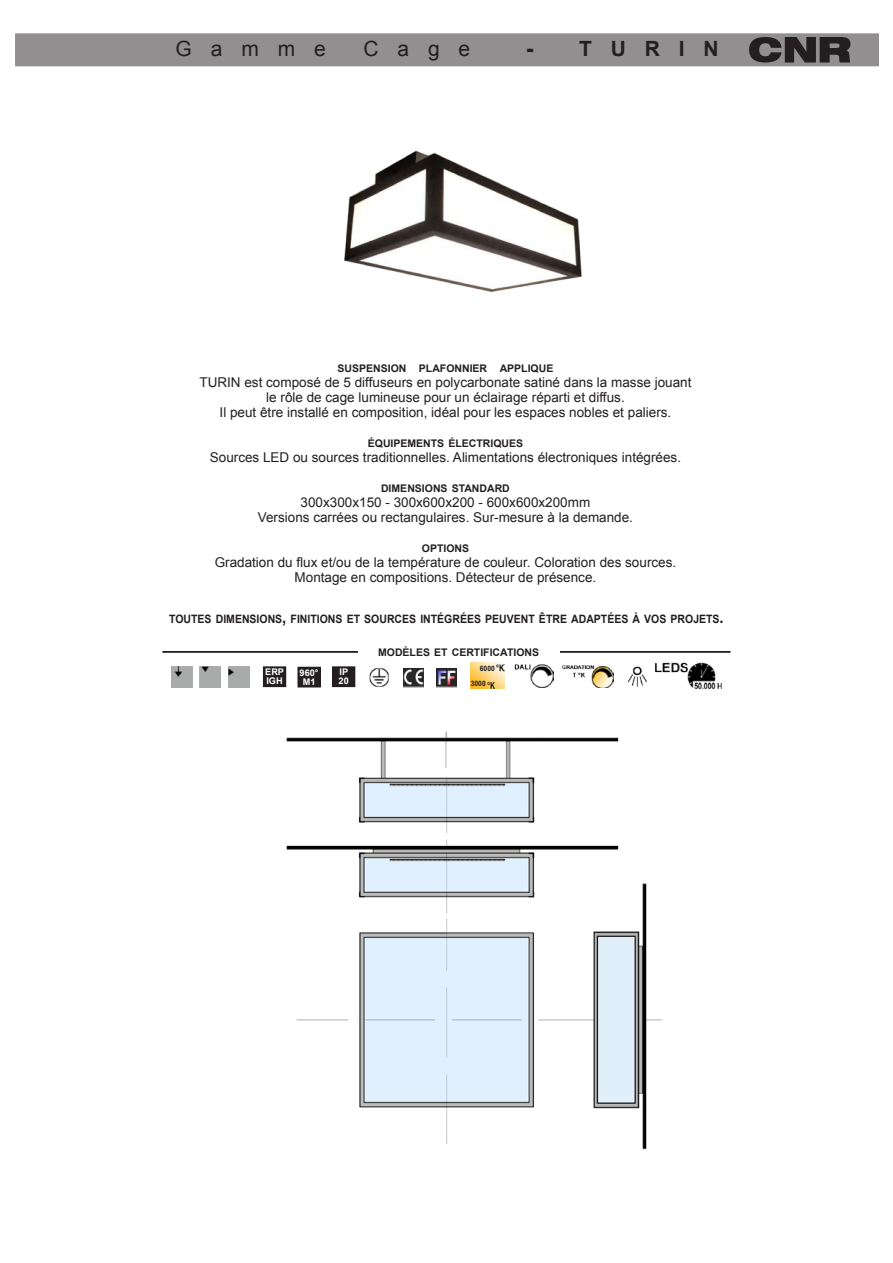
<style>
.page{position:relative;width:893px;height:1263px;background:#fff}
.page>*{position:absolute;margin:0;border:0;box-sizing:border-box;transform-origin:0 0}
.t1{font:21px "Arial";color:#231f20}
.t2{font:700 21px "Arial";color:#231f20}
.t3{font:13.5px/15px "Arial";color:#231f20;text-align:center}
.t4{font:700 11.55px "Arial";color:#231f20;scale:.91 1}
.t5{font:700 10.5px "Arial";color:#231f20}
.t6{font:700 9.15px/9.1px "Arial";color:#fff}
.t7{font:700 7.35px "Arial";color:#231f20;scale:.91 1}
.s1{font-weight:900}
.s2{font-size:16.5px}
</style>
<div class="page">
<div style="left:163px;top:651px;width:567px;height:2px;border:1px solid #231f20"></div>
<div style="left:358px;top:645px;width:201px;height:15px;background:#fff"></div>
<div style="left:14px;top:33px;width:865px;height:34px;background:#918f8f"></div>
<div style="left:14px;top:32px;width:865px;height:36px;border:2px solid #fff"></div>
<img style="left:172px;top:666px;width:20px;height:21px">
<img style="left:200px;top:666px;width:21px;height:21px">
<div style="left:263px;top:667px;width:23px;height:20px;background:#231f20"></div>
<div style="left:263px;top:666px;width:23px;height:21px;border:1px solid #231f20"></div>
<div style="left:298px;top:667px;width:22px;height:20px;background:#231f20"></div>
<div style="left:298px;top:667px;width:23px;height:20px;border:1px solid #231f20"></div>
<div style="left:333px;top:667px;width:22px;height:20px;background:#231f20"></div>
<div style="left:332px;top:666px;width:23px;height:21px;border:1px solid #231f20"></div>
<img style="left:369px;top:668px;width:20px;height:19px">
<img style="left:404px;top:669px;width:19px;height:17px">
<div style="left:402px;top:667px;width:23px;height:21px;border:1px solid #fff"></div>
<img style="left:437px;top:669px;width:19px;height:17px">
<div style="left:435px;top:667px;width:23px;height:21px;border:1px solid #fff"></div>
<img style="left:514px;top:664px;width:40px;height:23px">
<img style="left:562px;top:665px;width:52px;height:23px">
<img style="left:627px;top:666px;width:20px;height:21px">
<img style="left:655px;top:662px;width:67px;height:28px">
<img style="left:470px;top:663px;width:34px;height:25px">
<img style="left:228px;top:666px;width:21px;height:21px">
<img style="left:344px;top:150px;width:238px;height:142px">
<img style="left:286px;top:731px;width:376px;height:419px">
<svg style="left:736px;top:32px;width:142px;height:36px"></svg>
<h1 class="t1" style="left:176px;top:35px;width:152px">G a m m e</h1>
<h1 class="t1" style="left:363px;top:35px;width:108px">C a g e</h1>
<h1 class="t2" style="left:527px;top:35px;width:193px"><span class="s1">-</span> T U R I N</h1>
<p class="t5" style="left:338px;top:362px;width:217px">SUSPENSION PLAFONNIER APPLIQUE</p>
<p class="t3" style="left:199px;top:375px;width:493px">TURIN est composé de 5 diffuseurs en polycarbonate satiné dans la masse jouant le rôle de cage lumineuse pour un éclairage réparti et diffus.<br>Il peut être installé en composition, idéal pour les espaces nobles et paliers.</p>
<p class="t5" style="left:368px;top:437px;width:157px">ÉQUIPEMENTS ÉLECTRIQUES</p>
<p class="t3" style="left:210px;top:450px;width:473px">Sources LED ou sources traditionnelles. Alimentations électroniques intégrées.</p>
<p class="t5" style="left:381px;top:482px;width:130px">DIMENSIONS STANDARD</p>
<p class="t3" style="left:258px;top:495px;width:377px">300x300x150 - 300x600x200 - 600x600x200mm<br>Versions carrées ou rectangulaires. Sur-mesure à la demande.</p>
<p class="t5" style="left:422px;top:542px;width:49px">OPTIONS</p>
<p class="t3" style="left:215px;top:555px;width:463px">Gradation du flux et/ou de la température de couleur. Coloration des sources.<br>Montage en compositions. Détecteur de présence.</p>
<p class="t4" style="left:169px;top:612px;width:611px">TOUTES DIMENSIONS<span class="s2">,</span> FINITIONS ET SOURCES INTÉGRÉES PEUVENT ÊTRE ADAPTÉES À VOS PROJETS<span class="s2">.</span></p>
<p class="t5" style="left:378px;top:645px;width:162px">MODÈLES ET CERTIFICATIONS</p>
<p class="t6" style="left:265px;top:668px;width:20px">ERP<br>IGH</p>
<p class="t6" style="left:300px;top:668px;width:20px;text-align:center">960°<br>M1</p>
<p class="t6" style="left:339px;top:668px;width:12px">IP<br>20</p>
<p class="t7" style="left:480px;top:663px;width:18px">6000</p>
<p class="t7" style="left:471px;top:679px;width:18px">3000</p>
</div>
